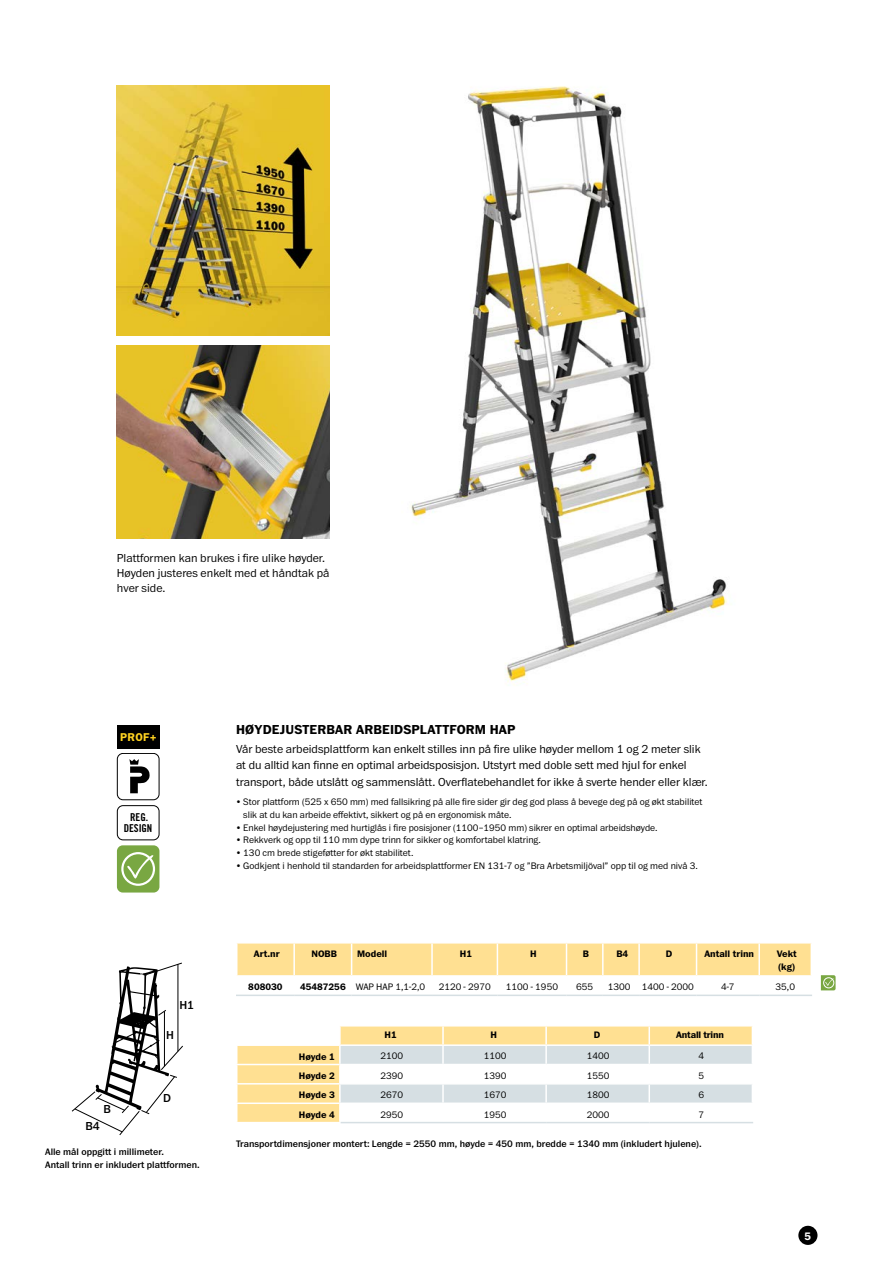
<style>
.page{position:relative;width:893px;height:1263px;background:#fff}
.page>*{position:absolute;margin:0;border:0;box-sizing:border-box;transform-origin:0 0}
.ProductName{font:700 13.5px "Franklin ITC Pro";letter-spacing:.01em;color:#000}
.Introduction{font:300 12px/16.5px "Franklin ITC Pro";color:#000}
._4_Bildtext{font:300 12px/15px "Franklin ITC Pro";color:#000}
.t1{font:500 12px "Franklin ITC Pro";color:#000}
.t2{font:600 11.4px "Franklin Gothic";color:#ffd321}
.t3{font:700 11.25px "Franklin ITC Pro";color:#fff}
.t4{font:10.95px/10.8px "Trade Gothic Bold Cond Twenty";letter-spacing:-.01em;color:#000;text-align:center}
._3_Tabellbröd{font:300 9.75px/12.8px "Franklin ITC Pro";color:#000}
._6_Tabellnot{font:500 9.75px "Franklin ITC Pro";color:#000}
._3_Tabellbröd-2{font:700 9.75px/12.8px "Franklin ITC Pro";color:#000}
._3_Tabellbröd-3{font:700 9.75px "Franklin ITC Pro";letter-spacing:-.02em;color:#000}
</style>
<div class="page">
<div style="left:798px;top:1226px;width:19px;height:19px;background:#000;border-radius:50%"></div>
<svg style="left:237px;top:943px;width:574px;height:33px;background:#ffe299"></svg>
<hr style="left:236px;top:994px;width:58px;height:2px;background:#d6dfe3">
<hr style="left:294px;top:994px;width:58px;height:2px;background:#d6dfe3">
<hr style="left:352px;top:994px;width:80px;height:2px;background:#d6dfe3">
<hr style="left:432px;top:994px;width:65px;height:2px;background:#d6dfe3">
<hr style="left:497px;top:994px;width:69px;height:2px;background:#d6dfe3">
<hr style="left:566px;top:994px;width:37px;height:2px;background:#d6dfe3">
<hr style="left:603px;top:994px;width:36px;height:2px;background:#d6dfe3">
<hr style="left:639px;top:994px;width:57px;height:2px;background:#d6dfe3">
<hr style="left:696px;top:994px;width:63px;height:2px;background:#d6dfe3">
<hr style="left:759px;top:994px;width:53px;height:2px;background:#d6dfe3">
<div style="left:117px;top:725px;width:42px;height:23px;background:#000"></div>
<div style="left:117px;top:753px;width:42px;height:47px;border:1px solid #000;border-radius:6px"></div>
<svg style="left:129px;top:759px;width:21px;height:34px"></svg>
<div style="left:117px;top:805px;width:42px;height:35px;border:1px solid #000;border-radius:6px"></div>
<svg style="left:821px;top:975px;width:15px;height:15px"></svg>
<img style="left:410px;top:86px;width:317px;height:599px">
<div style="left:117px;top:845px;width:42px;height:47px;background:#79a742;border-radius:6px"></div>
<div style="left:121px;top:852px;width:34px;height:34px;border:2px solid #fff;border-radius:50%"></div>
<svg style="left:126px;top:854px;width:27px;height:24px"></svg>
<img style="left:117px;top:346px;width:213px;height:192px">
<svg style="left:72px;top:963px;width:111px;height:172px"></svg>
<hr style="left:164px;top:1011px;width:1px;height:55px;background:#000">
<img style="left:117px;top:85px;width:213px;height:250px">
<div style="left:237px;top:1046px;width:102px;height:76px;background:#ffe092"></div>
<hr style="left:236px;top:1064px;width:104px;height:1px;background:#fff">
<hr style="left:236px;top:1083px;width:104px;height:1px;background:#fff">
<hr style="left:236px;top:1102px;width:104px;height:2px;background:#fff">
<svg style="left:339px;top:1026px;width:414px;height:96px"></svg>
<hr style="left:341px;top:1122px;width:102px;height:1px;background:#d6dfe3">
<hr style="left:443px;top:1122px;width:103px;height:1px;background:#d6dfe3">
<hr style="left:546px;top:1122px;width:103px;height:1px;background:#d6dfe3">
<hr style="left:649px;top:1122px;width:104px;height:1px;background:#d6dfe3">
<p class="_4_Bildtext" style="left:117px;top:550px;width:214px">Plattformen kan brukes i fire ulike høyder.<br>Høyden justeres enkelt med et håndtak på hver side.</p>
<p class="t2" style="left:120px;top:730px;width:38px">PROF+</p>
<p class="t4" style="left:124px;top:812px;width:30px">REG.<br>DESIGN</p>
<p class="t1" style="left:104px;top:1103px;width:9px">B</p>
<p class="t1" style="left:85px;top:1119px;width:16px">B4</p>
<p class="t1" style="left:179px;top:999px;width:16px">H1</p>
<p class="t1" style="left:166px;top:1028px;width:9px">H</p>
<p class="t1" style="left:163px;top:1091px;width:9px">D</p>
<p class="_6_Tabellnot" style="left:45px;top:1146px;width:121px">Alle mål oppgitt i millimeter.</p>
<p class="_6_Tabellnot" style="left:45px;top:1159px;width:156px">Antall trinn er inkludert plattformen.</p>
<p class="ProductName" style="left:236px;top:722px;width:281px">HØYDEJUSTERBAR ARBEIDSPLATTFORM HAP</p>
<p class="Introduction" style="left:236px;top:741px;width:473px">Vår beste arbeidsplattform kan enkelt stilles inn på fire ulike høyder mellom 1 og 2 meter slik at du alltid kan finne en optimal arbeidsposisjon. Utstyrt med doble sett med hjul for enkel transport, både utslått og sammenslått. Overflatebehandlet for ikke å sverte hender eller klær.</p>
<p class="_3_Tabellbröd" style="left:243px;top:796px;width:461px;text-indent:-7px">• Stor plattform (525 x 650 mm) med fallsikring på alle fire sider gir deg god plass å bevege deg på og økt stabilitet slik at du kan arbeide effektivt, sikkert og på en ergonomisk måte.</p>
<p class="_3_Tabellbröd" style="left:236px;top:821px;width:423px">• Enkel høydejustering med hurtiglås i fire posisjoner (1100–1950 mm) sikrer en optimal arbeidshøyde.</p>
<p class="_3_Tabellbröd" style="left:236px;top:834px;width:306px">• Rekkverk og opp til 110 mm dype trinn for sikker og komfortabel klatring.</p>
<p class="_3_Tabellbröd" style="left:236px;top:847px;width:179px">• 130 cm brede stigeføtter for økt stabilitet.</p>
<p class="_3_Tabellbröd" style="left:236px;top:859px;width:463px">• Godkjent i henhold til standarden for arbeidsplattformer EN 131-7 og ”Bra Arbetsmiljöval” opp til og med nivå 3.</p>
<p class="_3_Tabellbröd-2" style="left:254px;top:948px;width:27px">Art.nr</p>
<p class="_3_Tabellbröd-2" style="left:311px;top:948px;width:27px">NOBB</p>
<p class="_3_Tabellbröd-2" style="left:357px;top:948px;width:32px">Modell</p>
<p class="_3_Tabellbröd-2" style="left:460px;top:948px;width:14px">H1</p>
<p class="_3_Tabellbröd-2" style="left:530px;top:948px;width:8px">H</p>
<p class="_3_Tabellbröd-2" style="left:583px;top:948px;width:8px">B</p>
<p class="_3_Tabellbröd-2" style="left:616px;top:948px;width:13px">B4</p>
<p class="_3_Tabellbröd-2" style="left:666px;top:948px;width:8px">D</p>
<p class="_3_Tabellbröd-2" style="left:704px;top:948px;width:51px">Antall trinn</p>
<p class="_3_Tabellbröd-2" style="left:777px;top:948px;width:21px">Vekt (kg)</p>
<p class="_3_Tabellbröd-2" style="left:248px;top:981px;width:36px">808030</p>
<p class="_3_Tabellbröd-2" style="left:300px;top:981px;width:47px">45487256</p>
<p class="_3_Tabellbröd" style="left:356px;top:981px;width:71px">WAP HAP 1,1-2,0</p>
<p class="_3_Tabellbröd" style="left:439px;top:981px;width:54px">2120 - 2970</p>
<p class="_3_Tabellbröd" style="left:506px;top:981px;width:54px">1100 - 1950</p>
<p class="_3_Tabellbröd" style="left:576px;top:981px;width:19px">655</p>
<p class="_3_Tabellbröd" style="left:608px;top:981px;width:24px">1300</p>
<p class="_3_Tabellbröd" style="left:642px;top:981px;width:54px">1400 - 2000</p>
<p class="_3_Tabellbröd" style="left:721px;top:981px;width:15px">4-7</p>
<p class="_3_Tabellbröd" style="left:776px;top:981px;width:21px">35,0</p>
<p class="_3_Tabellbröd-2" style="left:299px;top:1050px;width:37px">Høyde 1</p>
<p class="_3_Tabellbröd-2" style="left:299px;top:1069px;width:37px">Høyde 2</p>
<p class="_3_Tabellbröd-2" style="left:299px;top:1089px;width:37px">Høyde 3</p>
<p class="_3_Tabellbröd-2" style="left:299px;top:1108px;width:37px">Høyde 4</p>
<p class="_3_Tabellbröd-3" style="left:676px;top:1029px;width:49px">Antall trinn</p>
<p class="_3_Tabellbröd-2" style="left:385px;top:1029px;width:14px">H1</p>
<p class="_3_Tabellbröd-2" style="left:491px;top:1029px;width:8px">H</p>
<p class="_3_Tabellbröd-2" style="left:594px;top:1029px;width:8px">D</p>
<p class="_3_Tabellbröd" style="left:381px;top:1050px;width:24px">2100</p>
<p class="_3_Tabellbröd" style="left:484px;top:1050px;width:24px">1100</p>
<p class="_3_Tabellbröd" style="left:587px;top:1050px;width:24px">1400</p>
<p class="_3_Tabellbröd" style="left:698px;top:1050px;width:7px">4</p>
<p class="_3_Tabellbröd" style="left:381px;top:1069px;width:24px">2390</p>
<p class="_3_Tabellbröd" style="left:484px;top:1069px;width:24px">1390</p>
<p class="_3_Tabellbröd" style="left:587px;top:1069px;width:24px">1550</p>
<p class="_3_Tabellbröd" style="left:698px;top:1069px;width:7px">5</p>
<p class="_3_Tabellbröd" style="left:381px;top:1089px;width:24px">2670</p>
<p class="_3_Tabellbröd" style="left:484px;top:1089px;width:24px">1670</p>
<p class="_3_Tabellbröd" style="left:587px;top:1089px;width:24px">1800</p>
<p class="_3_Tabellbröd" style="left:698px;top:1089px;width:7px">6</p>
<p class="_3_Tabellbröd" style="left:381px;top:1108px;width:24px">2950</p>
<p class="_3_Tabellbröd" style="left:484px;top:1108px;width:24px">1950</p>
<p class="_3_Tabellbröd" style="left:587px;top:1108px;width:24px">2000</p>
<p class="_3_Tabellbröd" style="left:698px;top:1108px;width:7px">7</p>
<p class="_6_Tabellnot" style="left:236px;top:1138px;width:467px">Transportdimensjoner montert: Lengde = 2550 mm, høyde = 450 mm, bredde = 1340 mm (inkludert hjulene).</p>
<p class="t3" style="left:805px;top:1229px;width:8px">5</p>
</div>
